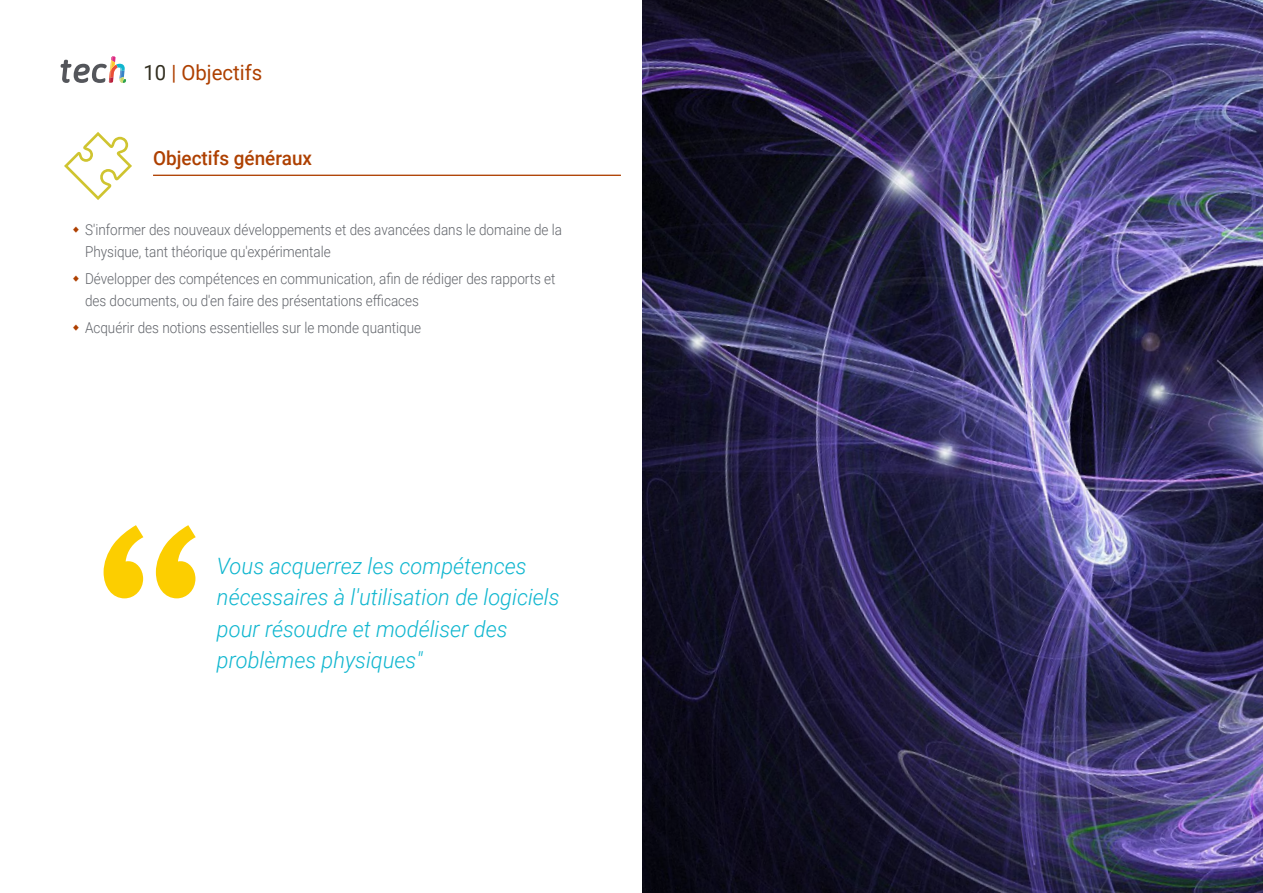
<style>
.page{position:relative;width:1263px;height:893px;background:#fff}
.page>*{position:absolute;margin:0;border:0;box-sizing:border-box;transform-origin:0 0}
.t1{font:italic 300 22.5px/31.5px "Roboto";color:#0fb6cf}
.t2{font:21px "Roboto";color:#ae4000}
.t3{font:500 19.5px "Roboto";color:#ae4000}
.t4{font:300 15px/22.5px "Roboto";color:#61646a;scale:.9 1}
.s1{color:#312e20}
</style>
<div class="page">
<hr style="left:153px;top:175px;width:468px;height:1px;background:#ae4000">
<svg style="left:64px;top:132px;width:68px;height:68px"></svg>
<svg style="left:61px;top:56px;width:65px;height:27px"></svg>
<svg style="left:104px;top:525px;width:92px;height:73px"></svg>
<img style="left:642px;top:0;width:621px;height:893px">
<h2 class="t2" style="left:144px;top:57px;width:120px"><span class="s1">10</span> | Objectifs</h2>
<h3 class="t3" style="left:153px;top:144px;width:160px">Objectifs généraux</h3>
<p class="t4" style="left:85px;top:217px;width:531px">S'informer des nouveaux développements et des avancées dans le domaine de la<br>Physique, tant théorique qu'expérimentale</p>
<p class="t4" style="left:85px;top:267px;width:524px">Développer des compétences en communication, afin de rédiger des rapports et des documents, ou d'en faire des présentations efficaces</p>
<p class="t4" style="left:85px;top:316px;width:375px">Acquérir des notions essentielles sur le monde quantique</p>
<h1 class="t1" style="left:217px;top:549px;width:344px">Vous acquerrez les compétences nécessaires à l'utilisation de logiciels pour résoudre et modéliser des problèmes physiques"</h1>
</div>
